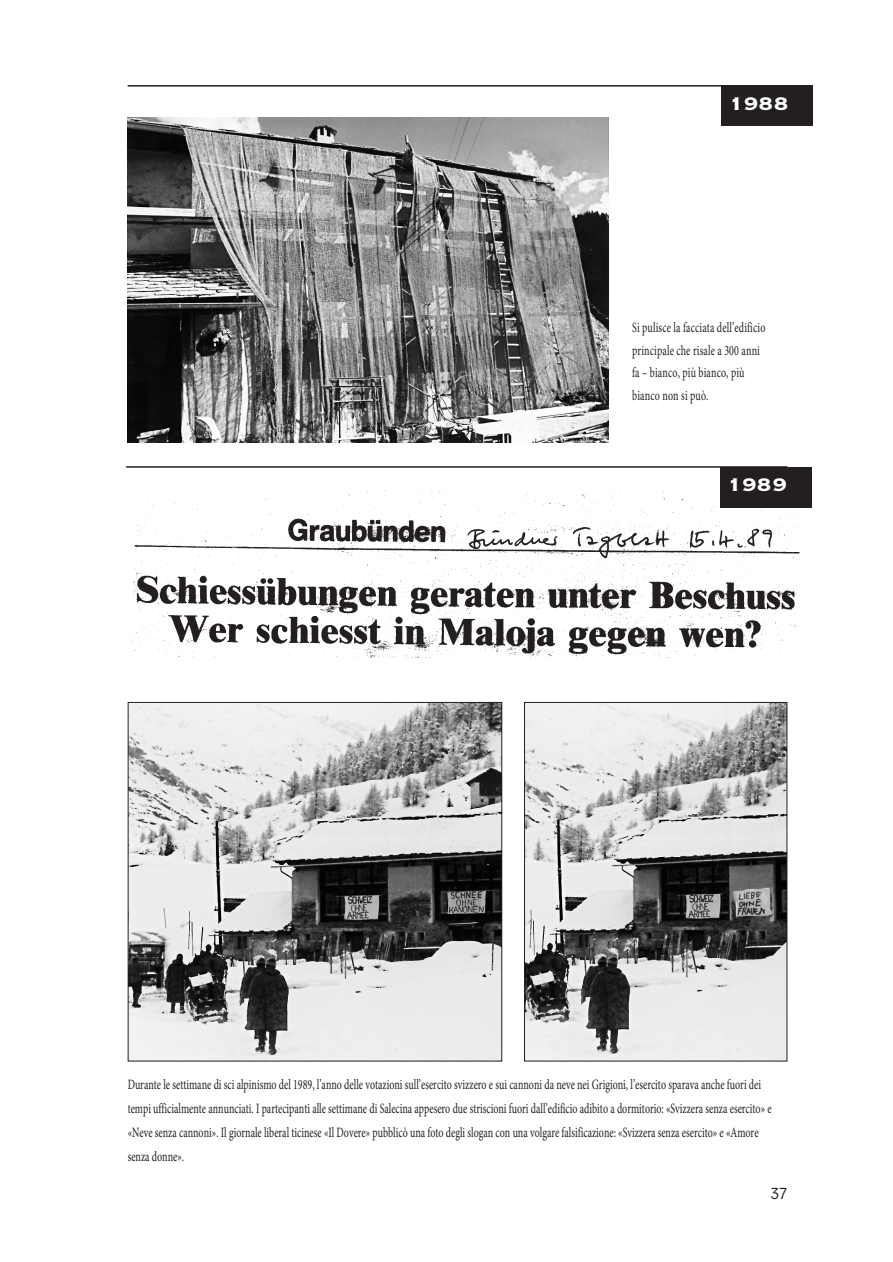
<style>
.page{position:relative;width:893px;height:1262px;background:#fff}
.page>*{position:absolute;margin:0;border:0;box-sizing:border-box;transform-origin:0 0}
.t1{font:24px "Copperplate Thirty Three BC";color:#fff}
.t2{font:15px "Neuzeit S";color:#231f20}
.t3{font:14.25px/24px "Minion Pro";color:#231f20;scale:.7 1}
</style>
<div class="page">
<img style="left:130px;top:490px;width:682px;height:167px">
<div style="left:719px;top:467px;width:92px;height:40px;background:#231f20"></div>
<hr style="left:126px;top:466px;width:661px;height:2px;background:#231f20">
<div style="left:721px;top:86px;width:91px;height:40px;background:#231f20"></div>
<hr style="left:128px;top:85px;width:660px;height:2px;background:#231f20">
<img style="left:130px;top:704px;width:370px;height:355px">
<div style="left:128px;top:702px;width:374px;height:359px;border:1px solid #231f20"></div>
<img style="left:526px;top:704px;width:259px;height:355px">
<div style="left:524px;top:702px;width:263px;height:359px;border:1px solid #231f20"></div>
<img style="left:128px;top:117px;width:480px;height:325px">
<h1 class="t1" style="left:728px;top:87px;width:61px">1988</h1>
<p class="t3" style="left:632px;top:316px;width:192px;line-height:22.8px">Si pulisce la facciata dell’edificio principale che risale a 300 anni fa – bianco, più bianco, più bianco non si può.</p>
<h1 class="t1" style="left:727px;top:468px;width:61px">1989</h1>
<p class="t3" style="left:128px;top:1072px;width:920px">Durante le settimane di sci alpinismo del 1989, l’anno delle votazioni sull’esercito svizzero e sui cannoni da neve nei Grigioni, l’esercito sparava anche fuori dei tempi ufficialmente annunciati. I partecipanti alle settimane di Salecina appesero due striscioni fuori dall’edificio adibito a dormitorio: «Svizzera senza esercito» e «Neve senza cannoni». Il giornale liberal ticinese «Il Dovere» pubblicò una foto degli slogan con una volgare falsificazione: «Svizzera senza esercito» e «Amore senza donne».</p>
<p class="t2" style="left:770px;top:1187px;width:18px">37</p>
</div>
